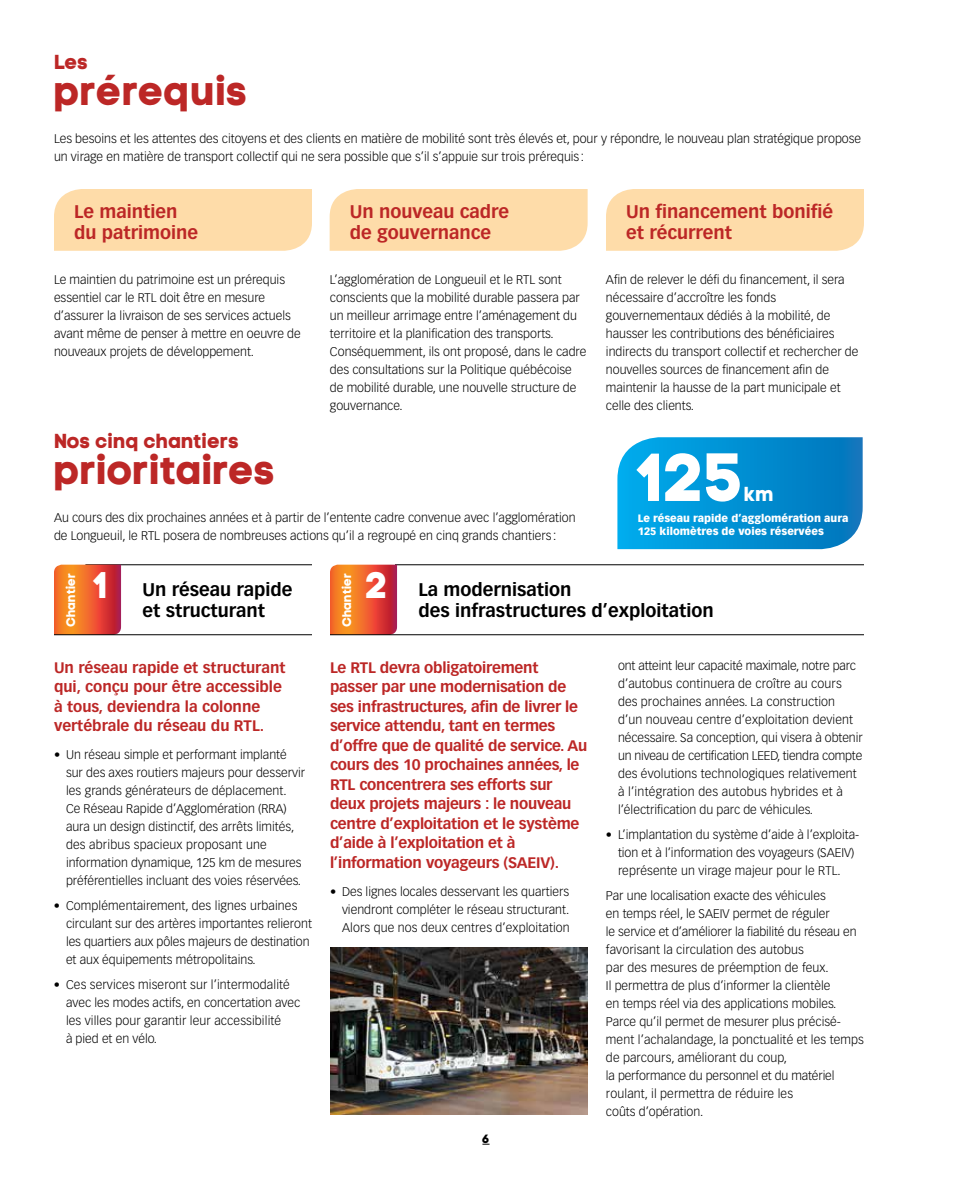
<style>
.page{position:relative;width:972px;height:1188px;background:#fff}
.page>*{position:absolute;margin:0;border:0;box-sizing:border-box;transform-origin:0 0}
.t1{font:67.2px "Code Pro Bold LC";color:#fff}
.t2{font:40.5px "Code Pro Bold LC";color:#bc2726}
.t3{font:20.25px "Code Pro Bold LC";color:#bc2726}
.t4{font:20.25px "Code Pro Bold LC";color:#fff}
.t5{font:700 18px/21px "Vectora LH";color:#bc2726}
.t6{font:700 18px/21px "Vectora LH";color:#000}
.t7{font:700 15px/19.5px "Vectora LH";letter-spacing:-.015em;color:#bc2726}
.t8{font:12.45px "Code Pro Bold LC";color:#fff}
.t9{font:300 12.3px/18px "Vectora LH";color:#000}
.t10{font:12px "Code Pro Bold LC";color:#000}
.t11{font:900 10.5px/12.8px "Vectora LH";color:#fff}
.s1{font-family:"Code Pro Bold LC";font-weight:400;font-size:36.75px;color:#fff}
</style>
<div class="page">
<img style="left:330px;top:947px;width:258px;height:167px">
<hr style="left:395px;top:565px;width:469px;height:1px;background:#000">
<svg style="left:330px;top:565px;width:67px;height:69px;background:#e65e2d"></svg>
<hr style="left:330px;top:634px;width:534px;height:1px;background:#000">
<hr style="left:85px;top:565px;width:227px;height:1px;background:#000">
<svg style="left:54px;top:565px;width:67px;height:69px;background:#e65e2d"></svg>
<hr style="left:54px;top:634px;width:258px;height:1px;background:#000">
<div style="left:54px;top:189px;width:258px;height:62px;background:#fedca9"></div>
<div style="left:330px;top:189px;width:258px;height:62px;background:#fedca9"></div>
<div style="left:606px;top:189px;width:258px;height:62px;background:#fedca9"></div>
<svg style="left:617px;top:437px;width:246px;height:112px;background:#0a94d5"></svg>
<h3 class="t3" style="left:54px;top:50px;width:35px">Les</h3>
<h2 class="t2" style="left:54px;top:66px;width:195px">prérequis</h2>
<p class="t9" style="left:54px;top:130px;width:809px">Les besoins et les attentes des citoyens et des clients en matière de mobilité sont très élevés et, pour y répondre, le nouveau plan stratégique propose un virage en matière de transport collectif qui ne sera possible que s’il s’appuie sur trois prérequis :</p>
<h3 class="t5" style="left:74px;top:201px;width:126px">Le maintien du patrimoine</h3>
<h3 class="t5" style="left:350px;top:201px;width:161px">Un nouveau cadre de gouvernance</h3>
<h3 class="t5" style="left:626px;top:201px;width:208px">Un financement bonifié et récurrent</h3>
<p class="t9" style="left:54px;top:271px;width:248px">Le maintien du patrimoine est un prérequis essentiel car le RTL doit être en mesure d’assurer la livraison de ses services actuels avant même de penser à mettre en oeuvre de nouveaux projets de développement.</p>
<p class="t9" style="left:330px;top:271px;width:258px">L’agglomération de Longueuil et le RTL sont conscients que la mobilité durable passera par un meilleur arrimage entre l’aménagement du territoire et la planification des transports.<br>Conséquemment, ils ont proposé, dans le cadre des consultations sur la Politique québécoise de mobilité durable, une nouvelle structure de gouvernance.</p>
<p class="t9" style="left:606px;top:271px;width:254px">Afin de relever le défi du financement, il sera nécessaire d’accroître les fonds gouvernementaux dédiés à la mobilité, de hausser les contributions des bénéficiaires indirects du transport collectif et rechercher de nouvelles sources de financement afin de maintenir la hausse de la part municipale et celle des clients.</p>
<h3 class="t3" style="left:54px;top:428px;width:186px">Nos cinq chantiers</h3>
<h2 class="t2" style="left:54px;top:445px;width:223px">prioritaires</h2>
<p class="t9" style="left:54px;top:509px;width:523px">Au cours des dix prochaines années et à partir de l’entente cadre convenue avec l’agglomération de Longueuil, le RTL posera de nombreuses actions qu’il a regroupé en cinq grands chantiers :</p>
<h1 class="t1" style="left:638px;top:436px;width:108px">125</h1>
<h3 class="t4" style="left:744px;top:481px;width:31px">km</h3>
<p class="t11" style="left:638px;top:512px;width:212px">Le réseau rapide d’agglomération aura<br>125 kilomètres de voies réservées</p>
<p class="t8" style="left:63px;top:627px;width:56px;rotate:-90deg">Chantier</p>
<h3 class="t6" style="left:143px;top:579px;width:151px;text-indent:-49px"><span class="s1">1</span> Un réseau rapide et structurant</h3>
<p class="t7" style="left:54px;top:658px;width:233px">Un réseau rapide et structurant qui, conçu pour être accessible à tous, deviendra la colonne vertébrale du réseau du RTL.</p>
<p class="t9" style="left:66px;top:746px;width:241px;text-indent:-12px">• Un réseau simple et performant implanté sur des axes routiers majeurs pour desservir les grands générateurs de déplacement.<br>Ce Réseau Rapide d’Agglomération (RRA) aura un design distinctif, des arrêts limités, des abribus spacieux proposant une information dynamique, 125 km de mesures préférentielles incluant des voies réservées.</p>
<p class="t9" style="left:66px;top:897px;width:247px;text-indent:-12px">• Complémentairement, des lignes urbaines circulant sur des artères importantes relieront les quartiers aux pôles majeurs de destination et aux équipements métropolitains.</p>
<p class="t9" style="left:66px;top:975px;width:236px;text-indent:-12px">• Ces services miseront sur l’intermodalité avec les modes actifs, en concertation avec les villes pour garantir leur accessibilité<br>à pied et en vélo.</p>
<p class="t8" style="left:339px;top:627px;width:56px;rotate:-90deg">Chantier</p>
<h3 class="t6" style="left:419px;top:579px;width:297px;text-indent:-52px"><span class="s1">2</span> La modernisation<br>des infrastructures d’exploitation</h3>
<p class="t7" style="left:330px;top:658px;width:259px">Le RTL devra obligatoirement passer par une modernisation de ses infrastructures, afin de livrer le service attendu, tant en termes d’offre que de qualité de service. Au cours des 10 prochaines années, le RTL concentrera ses efforts sur deux projets majeurs : le nouveau centre d’exploitation et le système d’aide à l’exploitation et à l’information voyageurs (SAEIV).</p>
<p class="t9" style="left:342px;top:882px;width:229px;text-align:justify;text-indent:-12px">• Des lignes locales desservant les quartiers viendront compléter le réseau structurant.<br>Alors que nos deux centres d’exploitation</p>
<p class="t10" style="left:482px;top:1131px;width:9px">6</p>
<p class="t9" style="left:618px;top:657px;width:246px">ont atteint leur capacité maximale, notre parc d’autobus continuera de croître au cours des prochaines années. La construction<br>d’un nouveau centre d’exploitation devient nécessaire. Sa conception, qui visera à obtenir un niveau de certification LEED, tiendra compte des évolutions technologiques relativement à l’intégration des autobus hybrides et à l’électrification du parc de véhicules.</p>
<p class="t9" style="left:606px;top:826px;width:255px;text-align:center">• L’implantation du système d’aide à l’exploita&shy;tion et à l’information des voyageurs (SAEIV) représente un virage majeur pour le RTL.</p>
<p class="t9" style="left:606px;top:887px;width:259px">Par une localisation exacte des véhicules<br>en temps réel, le SAEIV permet de réguler<br>le service et d’améliorer la fiabilité du réseau en favorisant la circulation des autobus<br>par des mesures de préemption de feux.<br>Il permettra de plus d’informer la clientèle<br>en temps réel via des applications mobiles.<br>Parce qu’il permet de mesurer plus précisé&shy;ment l’achalandage, la ponctualité et les temps de parcours, améliorant du coup,<br>la performance du personnel et du matériel roulant, il permettra de réduire les<br>coûts d’opération.</p>
</div>
